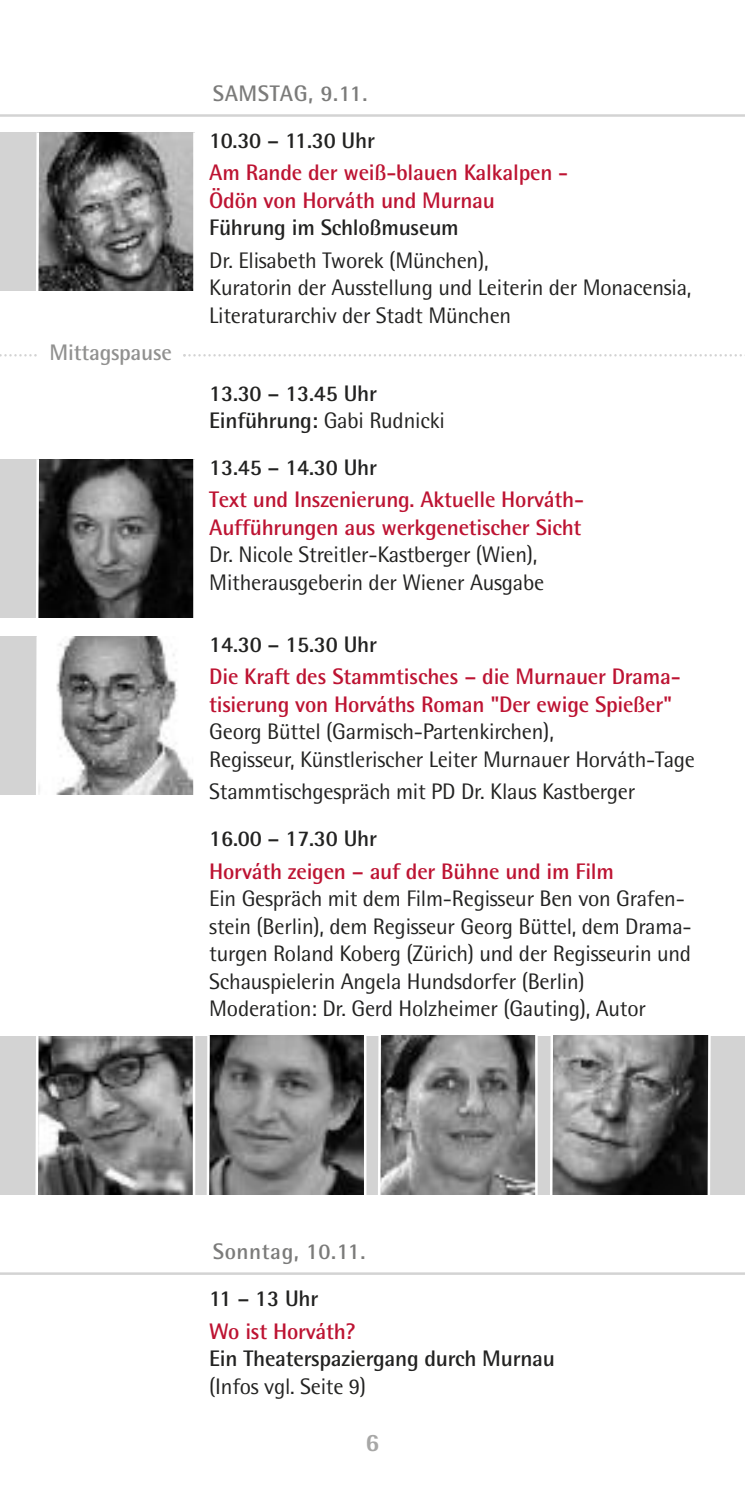
<style>
.page{position:relative;width:745px;height:1489px;background:#fff}
.page>*{position:absolute;margin:0;border:0;box-sizing:border-box;transform-origin:0 0}
.t1{font:800 25px "Rotis Semi Sans";color:#a7a7a6}
.t2{font:22.5px/27.5px "Rotis Semi Sans";letter-spacing:-.01em;color:#222221}
.t3{font:700 22.5px/27.5px "Rotis Semi Sans";letter-spacing:-.01em;color:#bd1332}
.t4{font:700 22.5px/27.5px "Rotis Semi Sans";letter-spacing:-.01em;color:#222221}
.t5{font:700 22.5px "Rotis Semi Sans";letter-spacing:.025em;color:#7b7b7a}
.t6{font:700 22.5px "Rotis Semi Sans";letter-spacing:-.01em;color:#919190}
.s1{font-weight:400}
</style>
<div class="page">
<div style="left:0;top:1035px;width:744px;height:159px;background:#d3d3d3"></div>
<img style="left:39px;top:1036px;width:154px;height:158px">
<img style="left:210px;top:1035px;width:154px;height:159px">
<img style="left:381px;top:1035px;width:154px;height:159px">
<svg style="left:35px;top:1035px;width:4px;height:160px"></svg>
<hr style="left:193px;top:1034px;width:2px;height:162px;background:#fff">
<svg style="left:206px;top:1035px;width:4px;height:160px"></svg>
<hr style="left:364px;top:1034px;width:2px;height:163px;background:#fff">
<svg style="left:377px;top:1035px;width:4px;height:160px"></svg>
<hr style="left:535px;top:1034px;width:2px;height:162px;background:#fff">
<img style="left:552px;top:1035px;width:155px;height:159px">
<hr style="left:549px;top:1034px;width:3px;height:162px;background:#fff">
<hr style="left:707px;top:1034px;width:3px;height:162px;background:#fff">
<div style="left:0;top:459px;width:194px;height:158px;background:#d3d3d3"></div>
<img style="left:39px;top:459px;width:154px;height:158px">
<hr style="left:36px;top:459px;width:3px;height:162px;background:#fff">
<hr style="left:193px;top:459px;width:2px;height:162px;background:#fff">
<div style="left:0;top:636px;width:194px;height:158px;background:#d3d3d3"></div>
<img style="left:39px;top:636px;width:154px;height:158px">
<hr style="left:36px;top:636px;width:3px;height:162px;background:#fff">
<hr style="left:193px;top:636px;width:2px;height:162px;background:#fff">
<hr style="left:0;top:1272px;width:744px;height:2px;background:#d3d3d3">
<hr style="left:0;top:114px;width:744px;height:3px;background:#d3d3d3">
<div style="left:0;top:132px;width:194px;height:159px;background:#d3d3d3"></div>
<img style="left:39px;top:132px;width:154px;height:159px">
<hr style="left:36px;top:132px;width:3px;height:163px;background:#fff">
<hr style="left:193px;top:132px;width:2px;height:163px;background:#fff">
<svg style="left:183px;top:354px;width:559px;height:2px"></svg>
<svg style="left:0;top:354px;width:37px;height:2px"></svg>
<p class="t6" style="left:50px;top:344px;width:124px">Mittagspause</p>
<p class="t5" style="left:213px;top:85px;width:156px">SAMSTAG, 9.11.</p>
<p class="t4" style="left:209px;top:129px;width:167px">10.30 – 11.30 Uhr</p>
<p class="t3" style="left:209px;top:161px;width:360px">Am Rande der weiß-blauen Kalkalpen -<br>Ödön von Horváth und Murnau</p>
<p class="t4" style="left:209px;top:216px;width:251px">Führung im Schloßmuseum</p>
<p class="t2" style="left:209px;top:249px;width:483px">Dr. Elisabeth Tworek (München),<br>Kuratorin der Ausstellung und Leiterin der Monacensia,<br>Literaturarchiv der Stadt München</p>
<p class="t4" style="left:209px;top:381px;width:237px">13.30 – 13.45 Uhr<br>Einführung: <span class="s1">Gabi Rudnicki</span></p>
<p class="t4" style="left:209px;top:455px;width:169px">13.45 – 14.30 Uhr</p>
<p class="t3" style="left:209px;top:488px;width:376px">Text und Inszenierung. Aktuelle Horváth-<br>Aufführungen aus werkgenetischer Sicht</p>
<p class="t2" style="left:209px;top:543px;width:336px">Dr. Nicole Streitler-Kastberger (Wien),<br>Mitherausgeberin der Wiener Ausgabe</p>
<p class="t4" style="left:209px;top:632px;width:169px">14.30 – 15.30 Uhr</p>
<p class="t3" style="left:209px;top:665px;width:472px">Die Kraft des Stammtisches – die Murnauer Drama&shy;tisierung von Horváths Roman "Der ewige Spießer"</p>
<p class="t2" style="left:209px;top:720px;width:487px">Georg Büttel (Garmisch-Partenkirchen),<br>Regisseur, Künstlerischer Leiter Murnauer Horváth-Tage</p>
<p class="t2" style="left:209px;top:780px;width:427px">Stammtischgespräch mit PD Dr. Klaus Kastberger</p>
<p class="t4" style="left:209px;top:827px;width:169px">16.00 – 17.30 Uhr</p>
<p class="t3" style="left:209px;top:859px;width:406px">Horváth zeigen – auf der Bühne und im Film</p>
<p class="t2" style="left:209px;top:887px;width:483px">Ein Gespräch mit dem Film-Regisseur Ben von Grafen&shy;stein (Berlin), dem Regisseur Georg Büttel, dem Drama&shy;turgen Roland Koberg (Zürich) und der Regisseurin und Schauspielerin Angela Hundsdorfer (Berlin)<br>Moderation: Dr. Gerd Holzheimer (Gauting), Autor</p>
<p class="t5" style="left:213px;top:1242px;width:154px">Sonntag, 10.11.</p>
<p class="t4" style="left:209px;top:1286px;width:110px">11 – 13 Uhr</p>
<p class="t3" style="left:209px;top:1319px;width:148px">Wo ist Horváth?</p>
<p class="t4" style="left:209px;top:1346px;width:347px">Ein Theaterspaziergang durch Murnau</p>
<p class="t2" style="left:209px;top:1374px;width:158px">(Infos vgl. Seite 9)</p>
<p class="t1" style="left:365px;top:1433px;width:15px">6</p>
</div>
